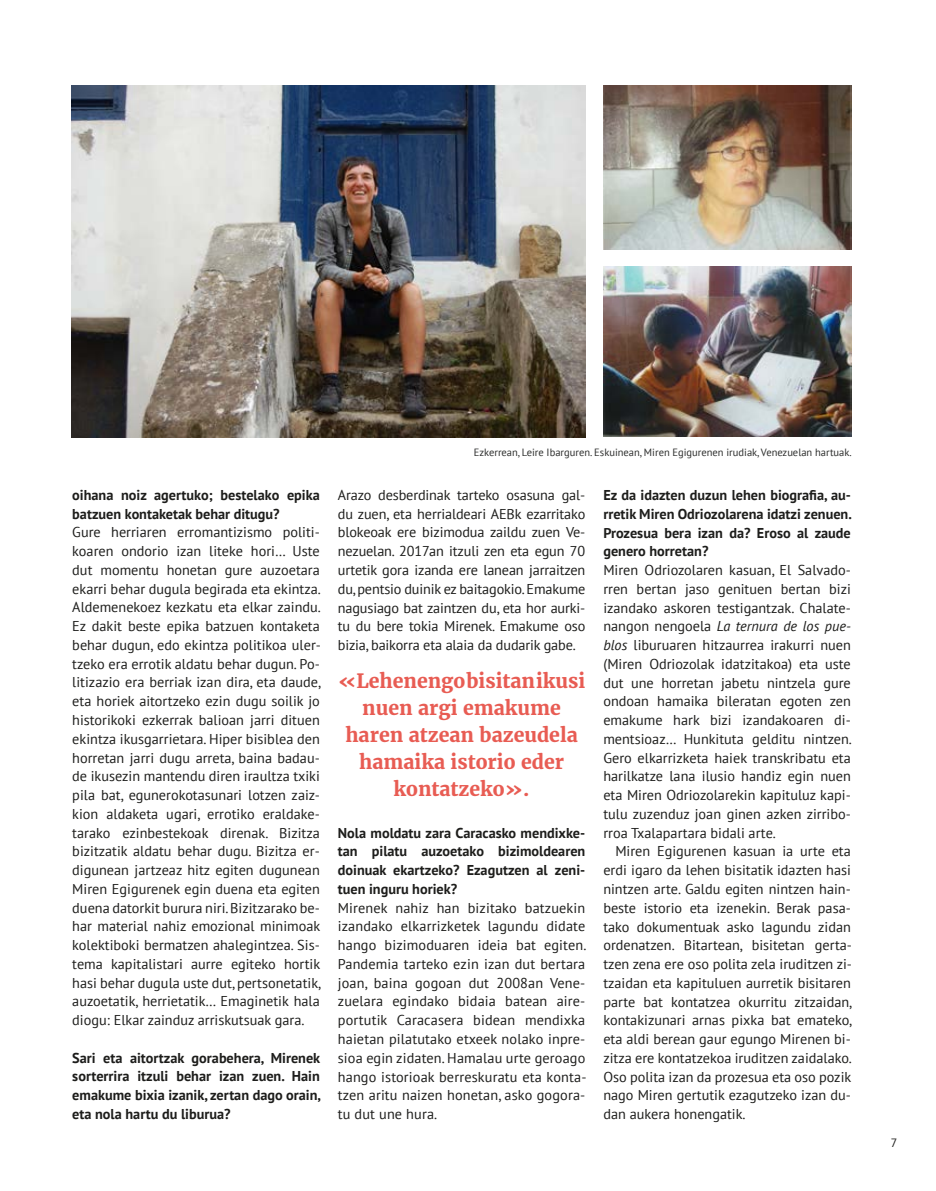
<style>
.page{position:relative;width:936px;height:1191px;background:#fff}
.page>*{position:absolute;margin:0;border:0;box-sizing:border-box;transform-origin:0 0}
.t1{font:700 19.5px/27px "Merriweather";color:#e85c53;text-align:center}
.t2{font:14.25px/18.8px "PT Sans";color:#1d1d1b;text-align:justify}
.t3{font:700 14.25px/18.8px "PT Sans";color:#1d1d1b;text-align:justify}
.t4{font:12px "PT Sans";color:#1d1d1b}
.t5{font:10.5px "PT Sans";color:#2b2c2b}
.s1{font-style:italic}
</style>
<div class="page">
<img style="left:72px;top:85px;width:513px;height:352px">
<img style="left:603px;top:86px;width:248px;height:163px">
<img style="left:603px;top:266px;width:248px;height:170px">
<p class="t3" style="left:72px;top:485px;width:249px">oihana noiz agertuko; bestelako epika batzuen kontaketak behar ditugu?</p>
<p class="t2" style="left:72px;top:522px;width:250px">Gure herriaren erromantizismo politi&shy;koaren ondorio izan liteke hori… Uste dut momentu honetan gure auzoetara ekarri behar dugula begirada eta ekintza.<br>Aldemenekoez kezkatu eta elkar zaindu.<br>Ez dakit beste epika batzuen kontaketa behar dugun, edo ekintza politikoa uler&shy;tzeko era errotik aldatu behar dugun. Po&shy;litizazio era berriak izan dira, eta daude, eta horiek aitortzeko ezin dugu soilik jo historikoki ezkerrak balioan jarri dituen ekintza ikusgarrietara. Hiper bisiblea den horretan jarri dugu arreta, baina badau&shy;de ikusezin mantendu diren iraultza txiki pila bat, egunerokotasunari lotzen zaiz&shy;kion aldaketa ugari, errotiko eraldake&shy;tarako ezinbestekoak direnak. Bizitza bizitzatik aldatu behar dugu. Bizitza er&shy;digunean jartzeaz hitz egiten dugunean Miren Egigurenek egin duena eta egiten duena datorkit burura niri. Bizitzarako be&shy;har material nahiz emozional minimoak kolektiboki bermatzen ahalegintzea. Sis&shy;tema kapitalistari aurre egiteko hortik hasi behar dugula uste dut, pertsonetatik, auzoetatik, herrietatik… Emaginetik hala diogu: Elkar zainduz arriskutsuak gara.</p>
<p class="t3" style="left:72px;top:1048px;width:250px">Sari eta aitortzak gorabehera, Mirenek sorterrira itzuli behar izan zuen. Hain emakume bixia izanik, zertan dago orain, eta nola hartu du liburua?</p>
<p class="t5" style="left:474px;top:446px;width:379px">Ezkerrean, Leire Ibarguren. Eskuinean, Miren Egigurenen irudiak, Venezuelan hartuak.</p>
<p class="t2" style="left:338px;top:485px;width:249px">Arazo desberdinak tarteko osasuna gal&shy;du zuen, eta herrialdeari AEBk ezarritako blokeoak ere bizimodua zaildu zuen Ve&shy;nezuelan. 2017an itzuli zen eta egun 70 urtetik gora izanda ere lanean jarraitzen du, pentsio duinik ez baitagokio. Emakume nagusiago bat zaintzen du, eta hor aurki&shy;tu du bere tokia Mirenek. Emakume oso bizia, baikorra eta alaia da dudarik gabe.</p>
<h1 class="t1" style="left:338px;top:667px;width:249px">«Lehenengo bisitan ikusi nuen argi emakume haren atzean bazeudela hamaika istorio eder kontatzeko».</h1>
<p class="t3" style="left:338px;top:823px;width:249px">Nola moldatu zara Caracasko mendixke&shy;tan pilatu auzoetako bizimoldearen doinuak ekartzeko? Ezagutzen al zeni&shy;tuen inguru horiek?</p>
<p class="t2" style="left:338px;top:898px;width:250px">Mirenek nahiz han bizitako batzuekin izandako elkarrizketek lagundu didate hango bizimoduaren ideia bat egiten.<br>Pandemia tarteko ezin izan dut bertara joan, baina gogoan dut 2008an Vene&shy;zuelara egindako bidaia batean aire&shy;portutik Caracasera bidean mendixka haietan pilatutako etxeek nolako inpre&shy;sioa egin zidaten. Hamalau urte geroago hango istorioak berreskuratu eta konta&shy;tzen aritu naizen honetan, asko gogora&shy;tu dut une hura.</p>
<p class="t3" style="left:603px;top:485px;width:250px">Ez da idazten duzun lehen biografia, au&shy;rretik Miren Odriozolarena idatzi zenuen.<br>Prozesua bera izan da? Eroso al zaude genero horretan?</p>
<p class="t2" style="left:603px;top:560px;width:250px">Miren Odriozolaren kasuan, El Salvado&shy;rren bertan jaso genituen bertan bizi izandako askoren testigantzak. Chalate&shy;nangon nengoela <span class="s1">La ternura de los pue&shy;blos</span> liburuaren hitzaurrea irakurri nuen (Miren Odriozolak idatzitakoa) eta uste dut une horretan jabetu nintzela gure ondoan hamaika bileratan egoten zen emakume hark bizi izandakoaren di&shy;mentsioaz… Hunkituta gelditu nintzen.<br>Gero elkarrizketa haiek transkribatu eta harilkatze lana ilusio handiz egin nuen eta Miren Odriozolarekin kapituluz kapi&shy;tulu zuzenduz joan ginen azken zirribo&shy;rroa Txalapartara bidali arte.</p>
<p class="t2" style="left:603px;top:841px;width:250px;text-indent:12px">Miren Egigurenen kasuan ia urte eta erdi igaro da lehen bisitatik idazten hasi nintzen arte. Galdu egiten nintzen hain&shy;beste istorio eta izenekin. Berak pasa&shy;tako dokumentuak asko lagundu zidan ordenatzen. Bitartean, bisitetan gerta&shy;tzen zena ere oso polita zela iruditzen zi&shy;tzaidan eta kapituluen aurretik bisitaren parte bat kontatzea okurritu zitzaidan, kontakizunari arnas pixka bat emateko, eta aldi berean gaur egungo Mirenen bi&shy;zitza ere kontatzekoa iruditzen zaidalako.<br>Oso polita izan da prozesua eta oso pozik nago Miren gertutik ezagutzeko izan du&shy;dan aukera honengatik.</p>
<p class="t4" style="left:890px;top:1134px;width:8px">7</p>
</div>
